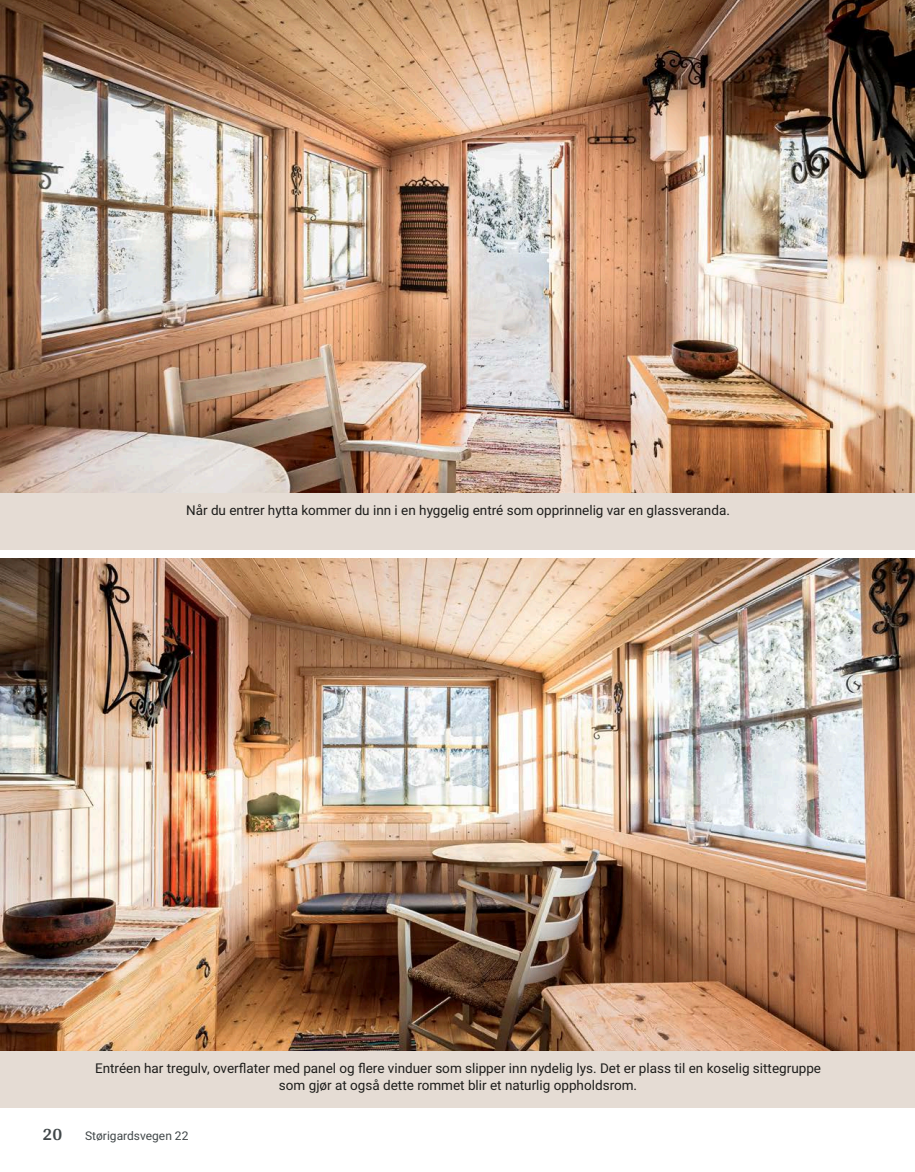
<style>
.page{position:relative;width:915px;height:1172px;background:#fff}
.page>*{position:absolute;margin:0;border:0;box-sizing:border-box;transform-origin:0 0}
.t1{font:700 18px "Arya";color:#414749}
.t2{font:13.5px/16.5px "Roboto Vitec";color:#1d1d1b;text-align:center}
.t3{font:12px "Roboto Vitec";color:#414749}
</style>
<div class="page">
<div style="left:0;top:492px;width:914px;height:58px;background:#e5dcd4"></div>
<div style="left:0;top:1050px;width:914px;height:58px;background:#e5dcd4"></div>
<img style="left:0;top:0;width:914px;height:492px">
<img style="left:0;top:558px;width:914px;height:492px">
<p class="t2" style="left:186px;top:501px;width:545px">Når du entrer hytta kommer du inn i en hyggelig entré som opprinnelig var en glassveranda.</p>
<p class="t2" style="left:95px;top:1060px;width:727px">Entréen har tregulv, overflater med panel og flere vinduer som slipper inn nydelig lys. Det er plass til en koselig sittegruppe som gjør at også dette rommet blir et naturlig oppholdsrom.</p>
<h1 class="t1" style="left:43px;top:1123px;width:21px">20</h1>
<p class="t3" style="left:85px;top:1127px;width:105px">Størigardsvegen 22</p>
</div>
